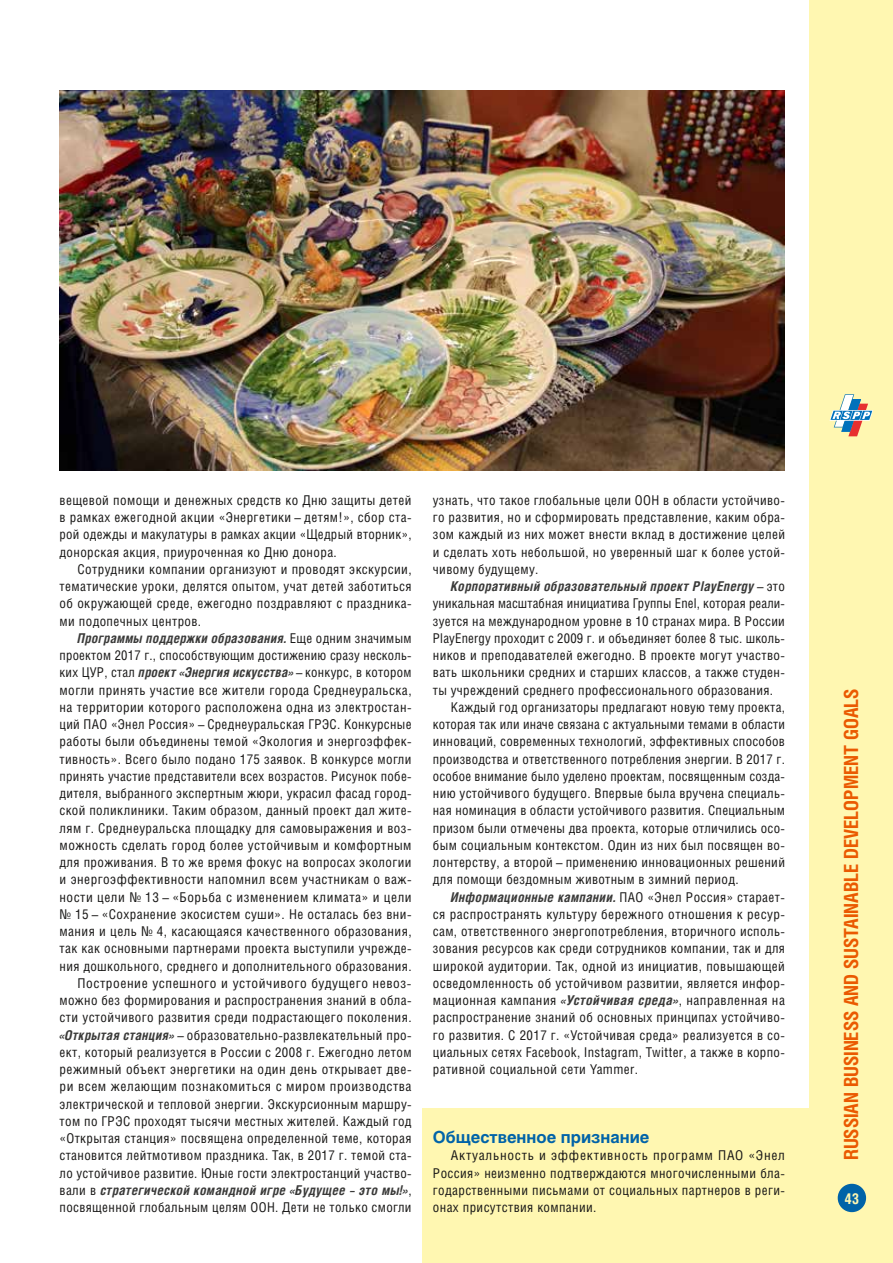
<style>
.page{position:relative;width:893px;height:1263px;background:#fff}
.page>*{position:absolute;margin:0;border:0;box-sizing:border-box;transform-origin:0 0}
.t1{font:700 19.5px "Helios Cond C";color:#ea5901}
.t2{font:700 16.5px "Helios C";color:#0063a8}
.t3{font:700 15px "Helios Cond C";color:#fff7b1}
.t4{font:13.5px/17.2px "Helios Cond C";letter-spacing:.03em;color:#181716;text-align:justify}
.t5{font:italic 700 13.5px "Helios Cond C";letter-spacing:.025em;color:#3a3a39}
.s1{font-weight:700;font-style:italic;color:#3a3a39}
.s2{font-weight:400;font-style:normal;color:#181716}
</style>
<div class="page">
<div style="left:809px;top:0;width:84px;height:1263px;background:#fff7b1"></div>
<svg style="left:829px;top:394px;width:44px;height:42px"></svg>
<div style="left:838px;top:1184px;width:27px;height:27px;background:#0063a8;border-radius:50%"></div>
<div style="left:838px;top:1184px;width:28px;height:28px;border:1px solid #0063a8;border-radius:50%"></div>
<div style="left:422px;top:1109px;width:387px;height:154px;background:#fff7b1"></div>
<img style="left:60px;top:90px;width:725px;height:380px">
<p class="t4" style="left:60px;top:491px;width:354px">вещевой помощи и денежных средств ко Дню защиты детей в рамках ежегодной акции «Энергетики – детям!», сбор ста&shy;рой одежды и макулатуры в рамках акции «Щедрый вторник», донорская акция, приуроченная ко Дню донора.</p>
<p class="t4" style="left:60px;top:560px;width:354px;text-indent:18px">Сотрудники компании организуют и проводят экскурсии, тематические уроки, делятся опытом, учат детей заботиться об окружающей среде, ежегодно поздравляют с праздника&shy;ми подопечных центров.</p>
<p class="t4" style="left:59px;top:629px;width:354px;text-align:right"><span class="s1">Программы поддержки образования.</span> Еще одним значимым проектом 2017 г., способствующим достижению сразу несколь&shy;ких ЦУР, стал <span class="s1">проект «Энергия искусства»</span> – конкурс, в котором могли принять участие все жители города Среднеуральска, на территории которого расположена одна из электростан&shy;ций ПАО «Энел Россия» – Среднеуральская ГРЭС. Конкурсные работы были объединены темой «Экология и энергоэффек&shy;тивность». Всего было подано 175 заявок. В конкурсе могли принять участие представители всех возрастов. Рисунок побе&shy;дителя, выбранного экспертным жюри, украсил фасад город&shy;ской поликлиники. Таким образом, данный проект дал жите&shy;лям г. Среднеуральска площадку для самовыражения и воз&shy;можность сделать город более устойчивым и комфортным для проживания. В то же время фокус на вопросах экологии и энергоэффективности напомнил всем участникам о важ&shy;ности цели № 13 – «Борьба с изменением климата» и цели № 15 – «Сохранение экосистем суши». Не осталась без вни&shy;мания и цель № 4, касающаяся качественного образования, так как основными партнерами проекта выступили учрежде&shy;ния дошкольного, среднего и дополнительного образования.<br>Построение успешного и устойчивого будущего невоз&shy;можно без формирования и распространения знаний в обла&shy;сти устойчивого развития среди подрастающего поколения. <span class="s1">«Открытая станция»</span> – образовательно-развлекательный про&shy;ект, который реализуется в России с 2008 г. Ежегодно летом режимный объект энергетики на один день открывает две&shy;ри всем желающим познакомиться с миром производства электрической и тепловой энергии. Экскурсионным маршру&shy;том по ГРЭС проходят тысячи местных жителей. Каждый год «Открытая станция» посвящена определенной теме, которая становится лейтмотивом праздника. Так, в 2017 г. темой ста&shy;ло устойчивое развитие. Юные гости электростанций участво&shy;вали в <span class="s1">стратегической командной игре «Будущее – это мы!»</span>, посвященной глобальным целям ООН. Дети не только смогли</p>
<p class="t4" style="left:433px;top:491px;width:354px">узнать, что такое глобальные цели ООН в области устойчиво&shy;го развития, но и сформировать представление, каким обра&shy;зом каждый из них может внести вклад в достижение целей и сделать хоть небольшой, но уверенный шаг к более устой&shy;чивому будущему.</p>
<p class="t5" style="left:451px;top:578px;width:336px">Корпоративный образовательный проект PlayEnergy <span class="s2">– это</span></p>
<p class="t4" style="left:433px;top:595px;width:354px">уникальная масштабная инициатива Группы Enel, которая реали-</p>
<p class="t4" style="left:433px;top:612px;width:354px">зуется на международном уровне в 10 странах мира. В России</p>
<p class="t4" style="left:433px;top:629px;width:354px">PlayEnergy проходит с 2009 г. и объединяет более 8 тыс. школь-</p>
<p class="t4" style="left:433px;top:646px;width:354px">ников и преподавателей ежегодно. В проекте могут участво-</p>
<p class="t4" style="left:433px;top:664px;width:354px">вать школьники средних и старших классов, а также студен-</p>
<p class="t4" style="left:433px;top:681px;width:342px">ты учреждений среднего профессионального образования.</p>
<p class="t4" style="left:451px;top:698px;width:336px">Каждый год организаторы предлагают новую тему проекта,</p>
<p class="t4" style="left:433px;top:715px;width:354px">которая так или иначе связана с актуальными темами в области</p>
<p class="t4" style="left:433px;top:733px;width:354px">инноваций, современных технологий, эффективных способов</p>
<p class="t4" style="left:433px;top:750px;width:354px">производства и ответственного потребления энергии. В 2017 г.</p>
<p class="t4" style="left:433px;top:767px;width:354px">особое внимание было уделено проектам, посвященным созда-</p>
<p class="t4" style="left:433px;top:784px;width:354px">нию устойчивого будущего. Впервые была вручена специаль-</p>
<p class="t4" style="left:433px;top:802px;width:354px">ная номинация в области устойчивого развития. Специальным</p>
<p class="t4" style="left:433px;top:819px;width:354px">призом были отмечены два проекта, которые отличились осо-</p>
<p class="t4" style="left:433px;top:836px;width:354px">бым социальным контекстом. Один из них был посвящен во-</p>
<p class="t4" style="left:433px;top:853px;width:354px">лонтерству, а второй – применению инновационных решений</p>
<p class="t4" style="left:433px;top:871px;width:307px">для помощи бездомным животным в зимний период.</p>
<p class="t5" style="left:451px;top:889px;width:336px">Информационные кампании. <span class="s2">ПАО «Энел Россия» старает-</span></p>
<p class="t4" style="left:433px;top:905px;width:354px">ся распространять культуру бережного отношения к ресур-</p>
<p class="t4" style="left:433px;top:922px;width:354px">сам, ответственного энергопотребления, вторичного исполь-</p>
<p class="t4" style="left:433px;top:940px;width:354px">зования ресурсов как среди сотрудников компании, так и для</p>
<p class="t4" style="left:433px;top:957px;width:353px">широкой аудитории. Так, одной из инициатив, повышающей</p>
<p class="t4" style="left:433px;top:974px;width:354px">осведомленность об устойчивом развитии, является инфор-</p>
<p class="t4" style="left:433px;top:991px;width:354px">мационная кампания <span class="s1">«Устойчивая среда»</span>, направленная на</p>
<p class="t4" style="left:433px;top:1009px;width:354px">распространение знаний об основных принципах устойчиво-</p>
<p class="t4" style="left:433px;top:1026px;width:354px">го развития. С 2017 г. «Устойчивая среда» реализуется в со-</p>
<p class="t4" style="left:433px;top:1043px;width:354px">циальных сетях Facebook, Instagram, Twitter, а также в корпо-</p>
<p class="t4" style="left:433px;top:1060px;width:207px">ративной социальной сети Yammer.</p>
<p class="t2" style="left:433px;top:1128px;width:218px">Общественное признание</p>
<p class="t4" style="left:433px;top:1147px;width:354px;text-indent:18px">Актуальность и эффективность программ ПАО «Энел Россия» неизменно подтверждаются многочисленными бла&shy;годарственными письмами от социальных партнеров в реги&shy;онах присутствия компании.</p>
<h1 class="t1" style="left:840px;top:1160px;width:473px;rotate:-90deg">RUSSIAN BUSINESS AND SUSTAINABLE DEVELOPMENT GOALS</h1>
<p class="t3" style="left:844px;top:1189px;width:16px">43</p>
</div>
